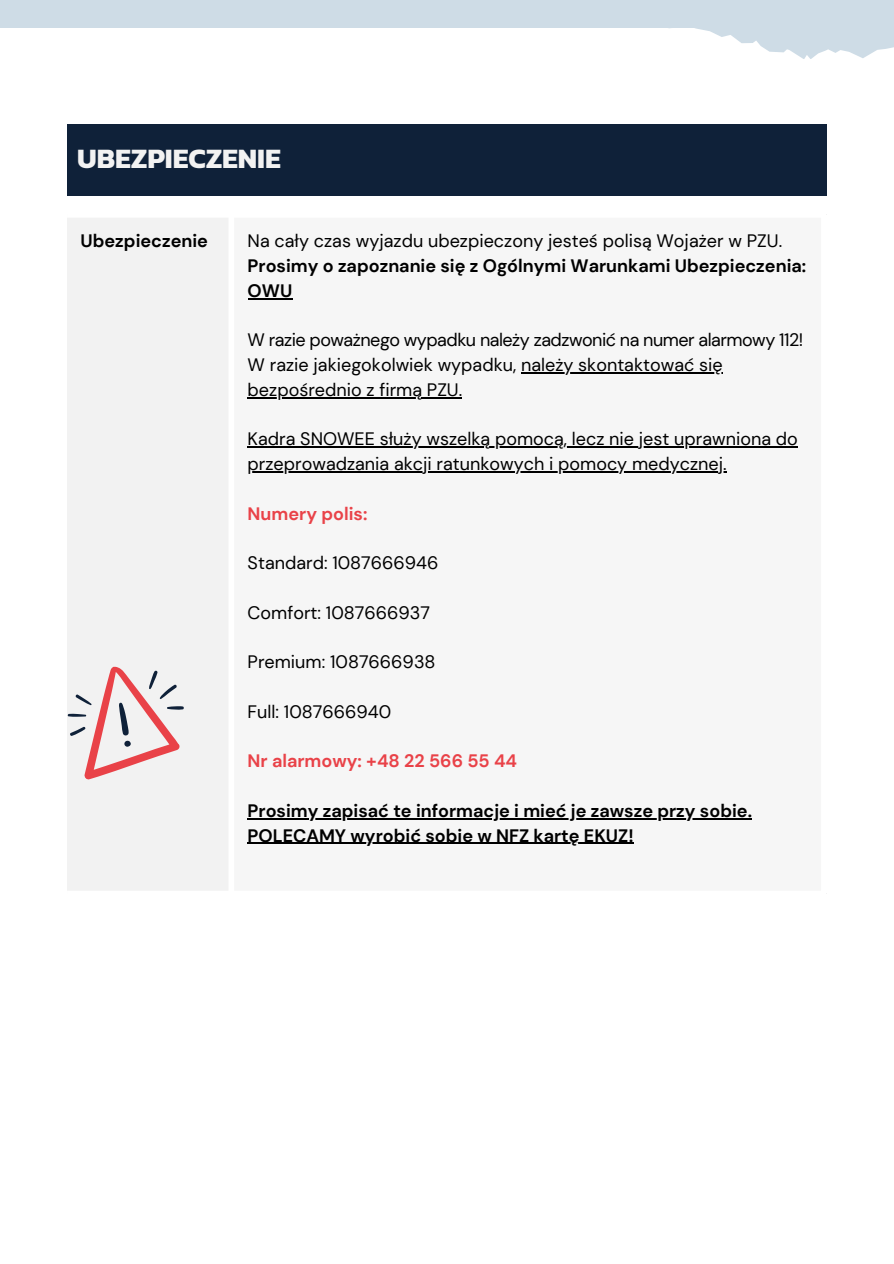
<style>
.page{position:relative;width:894px;height:1264px;background:#fff}
.page>*{position:absolute;margin:0;border:0;box-sizing:border-box;transform-origin:0 0}
.t1{font:700 28.5px "Kanit";color:#f2f2f2}
.t2{font:18px "DM Sans";color:#000}
.t3{font:700 18px/24.8px "DM Sans";color:#000}
.t4{font:18px "DM Sans";letter-spacing:-.03em;color:#000}
.t5{font:700 18px "DM Sans";color:#e94248}
</style>
<div class="page">
<div style="left:0;top:0;width:893px;height:28px;background:#cedce6"></div>
<svg style="left:669px;top:28px;width:224px;height:31px"></svg>
<div style="left:67px;top:214px;width:164px;height:679px;background:#f2f2f2"></div>
<div style="left:231px;top:214px;width:592px;height:679px;background:#f6f6f6"></div>
<hr style="left:247px;top:298px;width:45px;height:1px;background:#000">
<hr style="left:521px;top:372px;width:201px;height:1px;background:#000">
<hr style="left:247px;top:397px;width:215px;height:1px;background:#000">
<hr style="left:247px;top:446px;width:550px;height:2px;background:#000">
<hr style="left:247px;top:471px;width:479px;height:1px;background:#000">
<hr style="left:247px;top:818px;width:504px;height:1px;background:#000">
<hr style="left:247px;top:842px;width:386px;height:2px;background:#000">
<div style="left:228px;top:218px;width:6px;height:672px;background:#fff"></div>
<div style="left:820px;top:218px;width:6px;height:672px;background:#fff"></div>
<div style="left:67px;top:212px;width:759px;height:6px;background:#fff"></div>
<div style="left:67px;top:890px;width:759px;height:6px;background:#fff"></div>
<div style="left:67px;top:124px;width:759px;height:71px;background:#0f2139"></div>
<svg style="left:67px;top:666px;width:117px;height:114px"></svg>
<p class="t1" style="left:77px;top:137px;width:205px">UBEZPIECZENIE</p>
<p class="t3" style="left:80px;top:229px;width:129px">Ubezpieczenie</p>
<p class="t2" style="left:247px;top:229px;width:536px">Na cały czas wyjazdu ubezpieczony jesteś polisą Wojażer w PZU.</p>
<p class="t3" style="left:247px;top:253px;width:560px">Prosimy o zapoznanie się z Ogólnymi Warunkami Ubezpieczenia:<br>OWU</p>
<p class="t4" style="left:247px;top:328px;width:557px">W razie poważnego wypadku należy zadzwonić na numer alarmowy 112!</p>
<p class="t2" style="left:247px;top:353px;width:476px">W razie jakiegokolwiek wypadku, należy skontaktować się</p>
<p class="t2" style="left:247px;top:378px;width:216px">bezpośrednio z firmą PZU.</p>
<p class="t2" style="left:247px;top:427px;width:551px">Kadra SNOWEE służy wszelką pomocą, lecz nie jest uprawniona do</p>
<p class="t2" style="left:247px;top:452px;width:480px">przeprowadzania akcji ratunkowych i pomocy medycznej.</p>
<p class="t5" style="left:247px;top:502px;width:121px">Numery polis:</p>
<p class="t2" style="left:247px;top:551px;width:192px">Standard: 1087666946</p>
<p class="t2" style="left:247px;top:601px;width:184px">Comfort: 1087666937</p>
<p class="t2" style="left:247px;top:650px;width:189px">Premium: 1087666938</p>
<p class="t2" style="left:247px;top:700px;width:145px">Full: 1087666940</p>
<p class="t5" style="left:247px;top:749px;width:271px">Nr alarmowy: +48 22 566 55 44</p>
<p class="t3" style="left:247px;top:798px;width:505px">Prosimy zapisać te informacje i mieć je zawsze przy sobie.</p>
<p class="t3" style="left:247px;top:823px;width:387px">POLECAMY wyrobić sobie w NFZ kartę EKUZ!</p>
</div>
